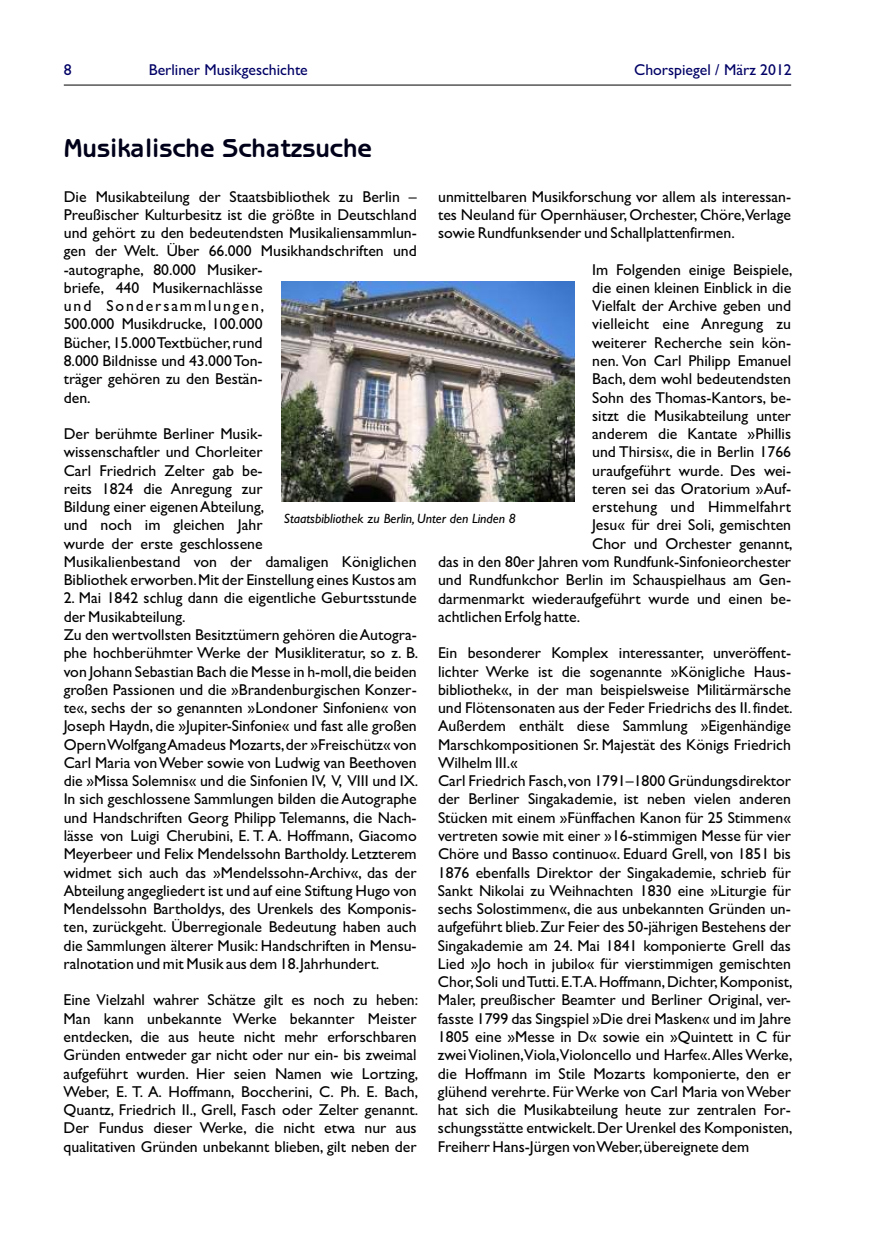
<style>
.page{position:relative;width:872px;height:1242px;background:#fff}
.page>*{position:absolute;margin:0;border:0;box-sizing:border-box;transform-origin:0 0}
.t1{font:700 26.1px "Benguiat Gothic";color:#00001a}
.t2{font:15.75px/18.3px "Gill Sans";color:#000}
.t3{font:15.75px "Gill Sans";color:#006}
.t4{font:15.75px "Gill Sans";letter-spacing:.12em;color:#000}
.t5{font:italic 13.5px "Gill Sans";color:#000}
</style>
<div class="page">
<hr style="left:64px;top:85px;width:727px;height:1px;background:#000">
<img style="left:281px;top:281px;width:293px;height:220px">
<p class="t3" style="left:64px;top:64px;width:9px">8</p>
<p class="t3" style="left:149px;top:64px;width:160px">Berliner Musikgeschichte</p>
<p class="t3" style="left:634px;top:64px;width:159px">Chorspiegel / März 2012</p>
<h1 class="t1" style="left:64px;top:133px;width:310px">Musikalische Schatzsuche</h1>
<p class="t2" style="left:64px;top:189px;width:354px">Die Musikabteilung der Staatsbibliothek zu Berlin –</p>
<p class="t2" style="left:438px;top:189px;width:354px">unmittelbaren Musikforschung vor allem als interessan-</p>
<p class="t2" style="left:64px;top:207px;width:354px">Preußischer Kulturbesitz ist die größte in Deutschland</p>
<p class="t2" style="left:438px;top:207px;width:354px">tes Neuland für Opernhäuser, Orchester, Chöre,Verlage</p>
<p class="t2" style="left:64px;top:225px;width:354px">und gehört zu den bedeutendsten Musikaliensammlun-</p>
<p class="t2" style="left:438px;top:225px;width:298px">sowie Rundfunksender und Schallplattenfirmen.</p>
<p class="t2" style="left:64px;top:243px;width:354px">gen der Welt. Über 66.000 Musikhandschriften und -autographe, 80.000 Musiker-</p>
<p class="t2" style="left:592px;top:262px;width:202px">Im Folgenden einige Beispiele,</p>
<p class="t2" style="left:64px;top:280px;width:200px">briefe, 440 Musikernachlässe</p>
<p class="t2" style="left:592px;top:280px;width:200px">die einen kleinen Einblick in die</p>
<p class="t4" style="left:64px;top:300px;width:202px">und Sondersammlungen,</p>
<p class="t2" style="left:592px;top:298px;width:200px">Vielfalt der Archive geben und</p>
<p class="t2" style="left:64px;top:317px;width:200px">500.000 Musikdrucke, 100.000</p>
<p class="t2" style="left:592px;top:317px;width:200px">vielleicht eine Anregung zu</p>
<p class="t2" style="left:64px;top:335px;width:200px">Bücher,15.000 Textbücher,rund</p>
<p class="t2" style="left:592px;top:335px;width:200px">weiterer Recherche sein kön-</p>
<p class="t2" style="left:64px;top:353px;width:200px">8.000 Bildnisse und 43.000 Ton-</p>
<p class="t2" style="left:592px;top:353px;width:200px">nen. Von Carl Philipp Emanuel</p>
<p class="t2" style="left:64px;top:371px;width:200px">träger gehören zu den Bestän-</p>
<p class="t2" style="left:592px;top:371px;width:200px">Bach, dem wohl bedeutendsten</p>
<p class="t2" style="left:64px;top:390px;width:28px">den.</p>
<p class="t2" style="left:592px;top:390px;width:200px">Sohn des Thomas-Kantors, be&shy;sitzt die Musikabteilung unter</p>
<p class="t2" style="left:64px;top:426px;width:200px">Der berühmte Berliner Musik-</p>
<p class="t2" style="left:592px;top:426px;width:200px">anderem die Kantate »Phillis</p>
<p class="t2" style="left:64px;top:444px;width:200px">wissenschaftler und Chorleiter</p>
<p class="t2" style="left:592px;top:444px;width:200px">und Thirsis«, die in Berlin 1766</p>
<p class="t2" style="left:64px;top:463px;width:200px">Carl Friedrich Zelter gab be-</p>
<p class="t2" style="left:592px;top:463px;width:200px">uraufgeführt wurde. Des wei-</p>
<p class="t2" style="left:64px;top:481px;width:200px">reits 1824 die Anregung zur</p>
<p class="t2" style="left:592px;top:481px;width:200px">teren sei das Oratorium »Auf-</p>
<p class="t2" style="left:64px;top:499px;width:202px">Bildung einer eigenen Abteilung,</p>
<p class="t2" style="left:592px;top:499px;width:200px">erstehung und Himmelfahrt</p>
<p class="t2" style="left:64px;top:517px;width:200px">und noch im gleichen Jahr</p>
<p class="t2" style="left:592px;top:517px;width:200px">Jesu« für drei Soli, gemischten</p>
<p class="t2" style="left:64px;top:536px;width:200px">wurde der erste geschlossene</p>
<p class="t2" style="left:592px;top:536px;width:202px">Chor und Orchester genannt,</p>
<p class="t2" style="left:64px;top:554px;width:354px">Musikalienbestand von der damaligen Königlichen</p>
<p class="t2" style="left:438px;top:554px;width:354px">das in den 80er Jahren vom Rundfunk-Sinfonieorchester</p>
<p class="t2" style="left:64px;top:572px;width:354px">Bibliothek erworben.Mit der Einstellung eines Kustos am</p>
<p class="t2" style="left:438px;top:572px;width:354px">und Rundfunkchor Berlin im Schauspielhaus am Gen-</p>
<p class="t2" style="left:64px;top:591px;width:354px">2. Mai 1842 schlug dann die eigentliche Geburtsstunde</p>
<p class="t2" style="left:438px;top:591px;width:354px">darmenmarkt wiederaufgeführt wurde und einen be-</p>
<p class="t2" style="left:64px;top:609px;width:123px">der Musikabteilung.</p>
<p class="t2" style="left:438px;top:609px;width:144px">achtlichen Erfolg hatte.</p>
<p class="t2" style="left:64px;top:627px;width:356px">Zu den wertvollsten Besitztümern gehören die Autogra&shy;phe hochberühmter Werke der Musikliteratur, so z. B.</p>
<p class="t5" style="left:284px;top:514px;width:234px">Staatsbibliothek zu Berlin, Unter den Linden 8</p>
<p class="t2" style="left:438px;top:645px;width:354px">Ein besonderer Komplex interessanter, unveröffent-</p>
<p class="t2" style="left:64px;top:664px;width:354px">von Johann Sebastian Bach die Messe in h-moll,die beiden</p>
<p class="t2" style="left:438px;top:664px;width:354px">lichter Werke ist die sogenannte »Königliche Haus-</p>
<p class="t2" style="left:64px;top:682px;width:354px">großen Passionen und die »Brandenburgischen Konzer-</p>
<p class="t2" style="left:438px;top:682px;width:354px">bibliothek«, in der man beispielsweise Militärmärsche</p>
<p class="t2" style="left:64px;top:700px;width:354px">te«, sechs der so genannten »Londoner Sinfonien« von</p>
<p class="t2" style="left:438px;top:700px;width:356px">und Flötensonaten aus der Feder Friedrichs des II.findet.</p>
<p class="t2" style="left:64px;top:718px;width:354px">Joseph Haydn, die »Jupiter-Sinfonie« und fast alle großen</p>
<p class="t2" style="left:438px;top:718px;width:354px">Außerdem enthält diese Sammlung »Eigenhändige</p>
<p class="t2" style="left:64px;top:737px;width:354px">Opern Wolfgang Amadeus Mozarts,der »Freischütz« von</p>
<p class="t2" style="left:438px;top:737px;width:354px">Marschkompositionen Sr. Majestät des Königs Friedrich</p>
<p class="t2" style="left:64px;top:755px;width:354px">Carl Maria von Weber sowie von Ludwig van Beethoven</p>
<p class="t2" style="left:438px;top:755px;width:81px">Wilhelm III.«</p>
<p class="t2" style="left:64px;top:773px;width:356px">die »Missa Solemnis« und die Sinfonien IV, V, VIII und IX.</p>
<p class="t2" style="left:438px;top:773px;width:354px">Carl Friedrich Fasch,von 1791–1800 Gründungsdirektor</p>
<p class="t2" style="left:64px;top:791px;width:354px">In sich geschlossene Sammlungen bilden die Autographe</p>
<p class="t2" style="left:438px;top:791px;width:354px">der Berliner Singakademie, ist neben vielen anderen</p>
<p class="t2" style="left:64px;top:810px;width:354px">und Handschriften Georg Philipp Telemanns, die Nach-</p>
<p class="t2" style="left:438px;top:810px;width:354px">Stücken mit einem »Fünffachen Kanon für 25 Stimmen«</p>
<p class="t2" style="left:64px;top:828px;width:354px">lässe von Luigi Cherubini, E. T. A. Hoffmann, Giacomo</p>
<p class="t2" style="left:438px;top:828px;width:354px">vertreten sowie mit einer »16-stimmigen Messe für vier</p>
<p class="t2" style="left:64px;top:846px;width:354px">Meyerbeer und Felix Mendelssohn Bartholdy. Letzterem</p>
<p class="t2" style="left:438px;top:846px;width:354px">Chöre und Basso continuo«. Eduard Grell, von 1851 bis</p>
<p class="t2" style="left:64px;top:864px;width:354px">widmet sich auch das »Mendelssohn-Archiv«, das der</p>
<p class="t2" style="left:438px;top:864px;width:354px">1876 ebenfalls Direktor der Singakademie, schrieb für</p>
<p class="t2" style="left:64px;top:883px;width:354px">Abteilung angegliedert ist und auf eine Stiftung Hugo von</p>
<p class="t2" style="left:438px;top:883px;width:354px">Sankt Nikolai zu Weihnachten 1830 eine »Liturgie für</p>
<p class="t2" style="left:64px;top:901px;width:354px">Mendelssohn Bartholdys, des Urenkels des Komponis-</p>
<p class="t2" style="left:438px;top:901px;width:354px">sechs Solostimmen«, die aus unbekannten Gründen un-</p>
<p class="t2" style="left:64px;top:919px;width:354px">ten, zurückgeht. Überregionale Bedeutung haben auch</p>
<p class="t2" style="left:438px;top:919px;width:354px">aufgeführt blieb.Zur Feier des 50-jährigen Bestehens der</p>
<p class="t2" style="left:64px;top:938px;width:354px">die Sammlungen älterer Musik: Handschriften in Mensu-</p>
<p class="t2" style="left:438px;top:938px;width:354px">Singakademie am 24. Mai 1841 komponierte Grell das</p>
<p class="t2" style="left:64px;top:956px;width:317px">ralnotation und mit Musik aus dem 18.Jahrhundert.</p>
<p class="t2" style="left:438px;top:956px;width:356px">Lied »Jo hoch in jubilo« für vierstimmigen gemischten<br>Chor,Soli und Tutti.E.T.A.Hoffmann,Dichter,Komponist,</p>
<p class="t2" style="left:64px;top:992px;width:356px">Eine Vielzahl wahrer Schätze gilt es noch zu heben:</p>
<p class="t2" style="left:438px;top:992px;width:354px">Maler, preußischer Beamter und Berliner Original, ver-</p>
<p class="t2" style="left:64px;top:1011px;width:354px">Man kann unbekannte Werke bekannter Meister</p>
<p class="t2" style="left:438px;top:1011px;width:354px">fasste 1799 das Singspiel »Die drei Masken« und im Jahre</p>
<p class="t2" style="left:64px;top:1029px;width:354px">entdecken, die aus heute nicht mehr erforschbaren</p>
<p class="t2" style="left:438px;top:1029px;width:354px">1805 eine »Messe in D« sowie ein »Quintett in C für</p>
<p class="t2" style="left:64px;top:1047px;width:354px">Gründen entweder gar nicht oder nur ein- bis zweimal</p>
<p class="t2" style="left:438px;top:1047px;width:356px">zwei Violinen,Viola,Violoncello und Harfe«.Alles Werke,</p>
<p class="t2" style="left:64px;top:1065px;width:356px">aufgeführt wurden. Hier seien Namen wie Lortzing,</p>
<p class="t2" style="left:438px;top:1065px;width:354px">die Hoffmann im Stile Mozarts komponierte, den er</p>
<p class="t2" style="left:64px;top:1084px;width:356px">Weber, E. T. A. Hoffmann, Boccherini, C. Ph. E. Bach,</p>
<p class="t2" style="left:64px;top:1084px;width:729px;text-align:justify;text-indent:374px">glühend verehrte. Für Werke von Carl Maria von Weber Quantz, Friedrich II., Grell, Fasch oder Zelter genannt. hat sich die Musikabteilung heute zur zentralen For-Der Fundus dieser Werke, die nicht etwa nur aus</p>
<p class="t2" style="left:438px;top:1120px;width:356px">schungsstätte entwickelt.Der Urenkel des Komponisten,</p>
<p class="t2" style="left:64px;top:1138px;width:354px">qualitativen Gründen unbekannt blieben, gilt neben der</p>
<p class="t2" style="left:438px;top:1138px;width:313px">Freiherr Hans-Jürgen von Weber,übereignete dem</p>
</div>
